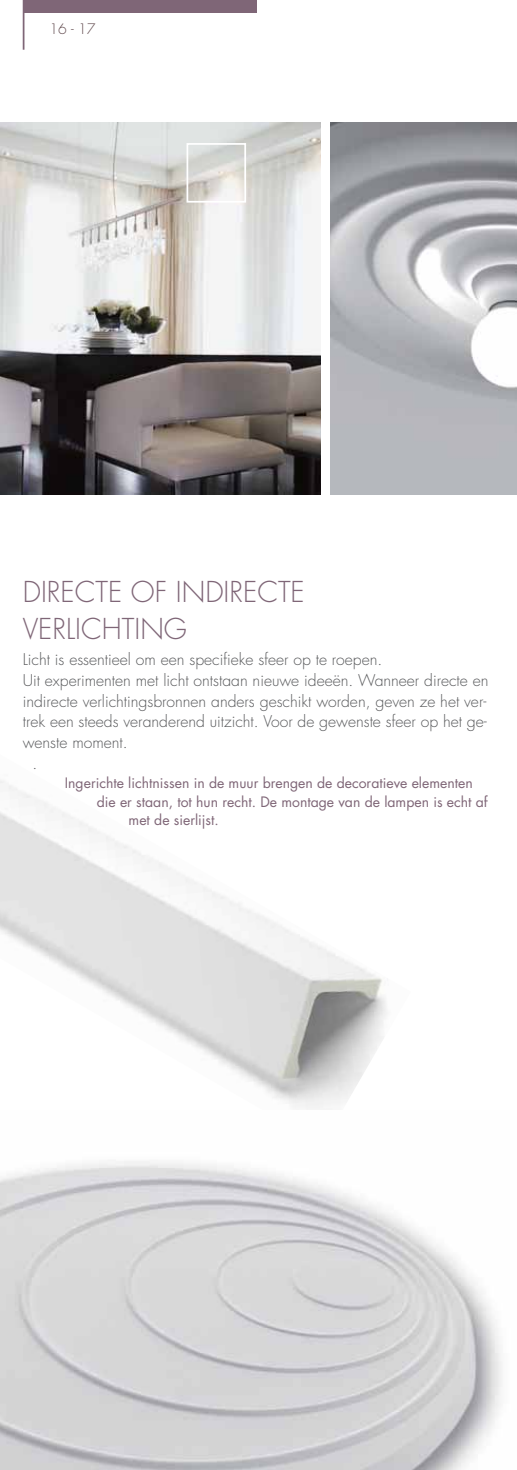
<style>
.page{position:relative;width:517px;height:1470px;background:#fff}
.page>*{position:absolute;margin:0;border:0;box-sizing:border-box;transform-origin:0 0}
.t1{font:300 28px/36.8px "Futura";color:#7f6677}
.t2{font:300 15.75px "Futura";color:#58595b}
.t3{font:14px "Futura";color:#7f6677}
.t4{font:300 14px "Futura";color:#5f484c}
</style>
<div class="page">
<div style="left:23px;top:0;width:233px;height:13px;background:#7f6677"></div>
<hr style="left:23px;top:0;width:1px;height:50px;background:#7f6677">
<img style="left:0;top:122px;width:321px;height:372px">
<img style="left:331px;top:122px;width:186px;height:372px">
<div style="left:186px;top:143px;width:60px;height:59px;border:2px solid #fff"></div>
<img style="left:0;top:780px;width:387px;height:330px">
<img style="left:0;top:1161px;width:502px;height:308px">
<p class="t4" style="left:49px;top:23px;width:47px">16 - 17</p>
<h1 class="t1" style="left:23px;top:575px;width:283px">DIRECTE OF INDIRECTE<br>VERLICHTING</h1>
<p class="t2" style="left:23px;top:652px;width:361px">Licht is essentieel om een specifieke sfeer op te roepen.</p>
<p class="t2" style="left:23px;top:673px;width:467px">Uit experimenten met licht ontstaan nieuwe ideeën. Wanneer directe en</p>
<p class="t2" style="left:23px;top:693px;width:465px">indirecte verlichtingsbronnen anders geschikt worden, geven ze het ver-</p>
<p class="t2" style="left:23px;top:714px;width:465px">trek een steeds veranderend uitzicht. Voor de gewenste sfeer op het ge-</p>
<p class="t2" style="left:23px;top:735px;width:106px">wenste moment.</p>
<p class="t2" style="left:32px;top:755px;width:6px">.</p>
<p class="t3" style="left:65px;top:776px;width:409px">Ingerichte lichtnissen in de muur brengen de decoratieve elementen</p>
<p class="t3" style="left:97px;top:794px;width:392px">die er staan, tot hun recht. De montage van de lampen is echt af</p>
<p class="t3" style="left:129px;top:813px;width:92px">met de sierlijst.</p>
</div>
